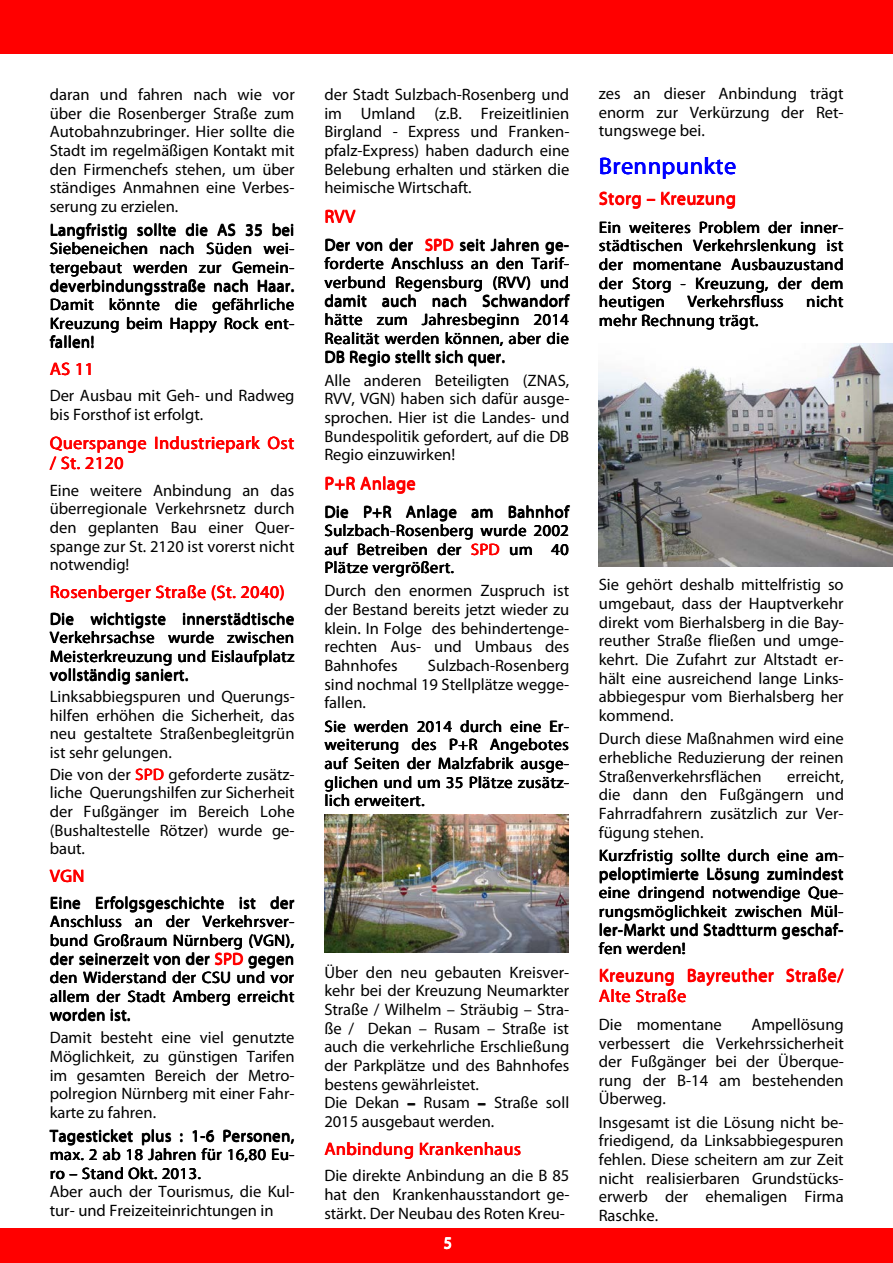
<style>
.page{position:relative;width:893px;height:1263px;background:#fff}
.page>*{position:absolute;margin:0;border:0;box-sizing:border-box;transform-origin:0 0}
.t1{font:24px "Myriad Pro";letter-spacing:.025em;color:#00f}
.t2{font:18px/20.5px "Myriad Pro";letter-spacing:.03em;color:#f00}
.t3{font:16.5px/18.6px "Myriad Pro";color:#000;text-align:justify}
.t4{font:16.5px/19px "Myriad Pro";letter-spacing:.025em;color:#000}
.t5{font:16.5px/18.8px "Myriad Pro";letter-spacing:.03em;color:#000}
.t6{font:16.5px "Myriad Pro";letter-spacing:.02em;color:#000}
.t7{font:16.5px "Myriad Pro";color:#fff}
.s1{color:#f00}
</style>
<div class="page">
<img style="left:325px;top:815px;width:243px;height:138px">
<img style="left:598px;top:344px;width:294px;height:223px">
<div style="left:0;top:1229px;width:892px;height:34px;background:#f00"></div>
<div style="left:0;top:0;width:892px;height:53px;background:#f00"></div>
<p class="t3" style="left:50px;top:86px;width:246px">daran und fahren nach wie vor über die Rosenberger Straße zum Autobahnzubringer. Hier sollte die Stadt im regelmäßigen Kontakt mit den Firmenchefs stehen, um über ständiges Anmahnen eine Verbes&shy;serung zu erzielen.</p>
<p class="t3" style="left:50px;top:221px;width:246px">Langfristig sollte die AS 35 bei Siebeneichen nach Süden wei&shy;tergebaut werden zur Gemein&shy;deverbindungsstraße nach Haar.<br>Damit könnte die gefährliche Kreuzung beim Happy Rock ent&shy;fallen!</p>
<p class="t2" style="left:50px;top:359px;width:46px">AS 11</p>
<p class="t3" style="left:50px;top:387px;width:246px">Der Ausbau mit Geh- und Radweg bis Forsthof ist erfolgt.</p>
<p class="t2" style="left:50px;top:433px;width:246px">Querspange Industriepark Ost / St. 2120</p>
<p class="t2" style="left:50px;top:453px;width:75px">/ St. 2120</p>
<p class="t3" style="left:50px;top:481px;width:246px">Eine weitere Anbindung an das überregionale Verkehrsnetz durch den geplanten Bau einer Quer&shy;spange zur St. 2120 ist vorerst nicht notwendig!</p>
<p class="t2" style="left:50px;top:582px;width:236px">Rosenberger Straße (St. 2040)</p>
<p class="t3" style="left:50px;top:610px;width:26px">Die</p>
<p class="t3" style="left:130px;top:611px;width:5px">i</p>
<p class="t3" style="left:157px;top:611px;width:10px">e</p>
<p class="t3" style="left:220px;top:611px;width:8px">s</p>
<p class="t3" style="left:50px;top:610px;width:246px;text-indent:41px">wichtigste innerstädtische Verkehrsachse wurde zwischen Meisterkreuzung und Eislaufplatz vollständig saniert.</p>
<p class="t3" style="left:50px;top:665px;width:246px;line-height:21.3px;text-indent:48px">n<br>Linksabbiegspuren und Querungs-</p>
<p class="t3" style="left:50px;top:706px;width:246px">hilfen erhöhen die Sicherheit, das neu gestaltete Straßenbegleitgrün ist sehr gelungen.</p>
<p class="t3" style="left:50px;top:765px;width:246px">Die von der <span class="s1">SPD</span> geforderte zusätz&shy;liche Querungshilfen zur Sicherheit der Fußgänger im Bereich Lohe (Bushaltestelle Rötzer) wurde ge&shy;baut.</p>
<p class="t2" style="left:50px;top:866px;width:36px">VGN</p>
<p class="t3" style="left:50px;top:894px;width:246px">Eine Erfolgsgeschichte ist der Anschluss an der Verkehrsver&shy;bund Großraum Nürnberg (VGN), der seinerzeit von der <span class="s1">SPD</span> gegen den Widerstand der CSU und vor allem der Stadt Amberg erreicht worden ist.</p>
<p class="t3" style="left:50px;top:1004px;width:246px;line-height:23.2px">worden ist.<br>Damit besteht eine viel genutzte</p>
<p class="t3" style="left:50px;top:1048px;width:246px">Möglichkeit, zu günstigen Tarifen im gesamten Bereich der Metro&shy;polregion Nürnberg mit einer Fahr&shy;karte zu fahren.</p>
<p class="t5" style="left:50px;top:1127px;width:246px">Tagesticket plus : 1- 6 Personen, max. 2 ab 18 Jahren für 16,80 Eu-</p>
<p class="t3" style="left:78px;top:1006px;width:44px">de s</p>
<p class="t3" style="left:187px;top:1146px;width:11px">n</p>
<p class="t3" style="left:227px;top:1146px;width:10px">1</p>
<p class="t5" style="left:50px;top:1164px;width:152px">ro – Stand Okt. 2013.</p>
<p class="t3" style="left:50px;top:1165px;width:246px;text-align:left;text-indent:104px">. 0<br>Aber auch der Tourismus, die Kul&shy;tur- und Freizeiteinrichtungen in</p>
<p class="t3" style="left:324px;top:86px;width:247px">der Stadt Sulzbach-Rosenberg und im Umland (z.B. Freizeitlinien Birgland - Express und Franken&shy;pfalz-Express) haben dadurch eine Belebung erhalten und stärken die heimische Wirtschaft.</p>
<p class="t2" style="left:324px;top:207px;width:32px">RVV</p>
<p class="t3" style="left:324px;top:236px;width:246px">Der von der <span class="s1">SPD</span> seit Jahren ge&shy;forderte Anschluss an den Tarif&shy;verbund Regensburg (RVV) und damit auch nach Schwandorf hätte zum Jahresbeginn 2014<br>Realität werden können, aber die DB Regio stellt sich quer.</p>
<p class="t3" style="left:324px;top:371px;width:246px">Alle anderen Beteiligten (ZNAS, RVV, VGN) haben sich dafür ausge&shy;sprochen. Hier ist die Landes- und Bundespolitik gefordert, auf die DB Regio einzuwirken!</p>
<p class="t2" style="left:324px;top:474px;width:93px">P+R Anlage</p>
<p class="t4" style="left:324px;top:503px;width:246px">Die P+R Anlage am Bahnhof<br>Sulzbach Rosenberg wu de 2002</p>
<p class="t4" style="left:325px;top:521px;width:246px">Sulzbach-Rosenberg wurde 2002</p>
<p class="t3" style="left:508px;top:522px;width:62px">de 2002</p>
<p class="t3" style="left:333px;top:522px;width:11px">u</p>
<p class="t3" style="left:372px;top:522px;width:9px">c</p>
<p class="t4" style="left:325px;top:540px;width:177px">auf Betreiben der <span class="s1">SPD</span></p>
<p class="t3" style="left:509px;top:541px;width:61px">um 40</p>
<p class="t3" style="left:324px;top:557px;width:246px;line-height:23.2px">Plätze vergrößert.<br>Durch den enormen Zuspruch ist</p>
<p class="t3" style="left:324px;top:601px;width:246px">der Bestand bereits jetzt wieder zu klein. In Folge des behindertenge&shy;rechten Aus- und Umbaus des Bahnhofes</p>
<p class="t3" style="left:324px;top:657px;width:246px;text-indent:104px">Sulzbach-Rosenberg sind nochmal 19 Stellplätze wegge&shy;fallen.</p>
<p class="t3" style="left:325px;top:717px;width:246px">Sie werden 2014 durch eine Er&shy;weiterung des P+R Angebotes auf Seiten der Malzfabrik ausge&shy;glichen und um 35 Plätze zusätz&shy;lich erweitert.</p>
<p class="t3" style="left:324px;top:964px;width:247px;text-align:left">Über den neu gebauten Kreisver&shy;kehr bei der Kreuzung Neumarkter<br>Straße / Wilhelm – Sträubig – Stra&shy;ße / Dekan – Rusam – Straße ist auch die verkehrliche Erschließung der Parkplätze und des Bahnhofes bestens gewährleistet.<br>Die Dekan – Rusam – Straße soll<br>2015 ausgebaut werden.</p>
<p class="t2" style="left:325px;top:1139px;width:198px">Anbindung Krankenhaus</p>
<p class="t3" style="left:324px;top:1167px;width:246px">Die direkte Anbindung an die B 85 hat den Krankenhausstandort ge&shy;stärkt. Der Neubau des Roten Kreu-</p>
<p class="t7" style="left:443px;top:1235px;width:10px">5</p>
<p class="t3" style="left:598px;top:85px;width:246px">zes an dieser Anbindung trägt enorm zur Verkürzung der Ret&shy;tungswege bei.</p>
<h1 class="t1" style="left:599px;top:154px;width:139px">Brennpunkte</h1>
<p class="t2" style="left:599px;top:189px;width:138px">Storg – Kreuzung</p>
<p class="t2" style="left:660px;top:189px;width:77px">Kreuzung</p>
<p class="t4" style="left:599px;top:218px;width:245px;line-height:18.6px">Ein weiteres Problem der inner&shy;städtischen Verkehrslenkung ist</p>
<p class="t3" style="left:599px;top:237px;width:246px;text-indent:180px">kung ist der momentane Ausbauzustand der Storg</p>
<p class="t3" style="left:779px;top:237px;width:65px">kung ist</p>
<p class="t5" style="left:599px;top:275px;width:246px;line-height:18.3px">der Storg - Kreuzung, der dem heutigen</p>
<p class="t6" style="left:687px;top:294px;width:97px">Verkehrsfluss</p>
<p class="t3" style="left:806px;top:293px;width:38px">nicht</p>
<p class="t4" style="left:599px;top:312px;width:160px">mehr Rechnung trägt.</p>
<p class="t3" style="left:599px;top:312px;width:69px">mehr Rec</p>
<p class="t5" style="left:676px;top:311px;width:83px">nung trägt.</p>
<p class="t3" style="left:598px;top:576px;width:246px">Sie gehört deshalb mittelfristig so umgebaut, dass der Hauptverkehr direkt vom Bierhalsberg in die Bay&shy;reuther Straße fließen und umge&shy;kehrt. Die Zufahrt zur Altstadt er&shy;hält eine ausreichend lange Links&shy;abbiegespur vom Bierhalsberg her kommend.</p>
<p class="t3" style="left:598px;top:730px;width:246px">Durch diese Maßnahmen wird eine erhebliche Reduzierung der reinen Straßenverkehrsflächen</p>
<p class="t3" style="left:598px;top:767px;width:247px;text-indent:188px">erreicht, die dann den Fußgängern und Fahrradfahrern zusätzlich zur Ver&shy;fügung stehen.</p>
<p class="t4" style="left:599px;top:846px;width:246px">Kurzfristig sollte durch eine am&shy;peloptimierte Lösung zumindest</p>
<p class="t3" style="left:598px;top:865px;width:246px;text-indent:185px">mindest eine dringend notwendige Que&shy;rungsmöglichkeit zwischen Mül&shy;ler-Markt und Stadtturm geschaf-</p>
<p class="t3" style="left:757px;top:921px;width:7px">r</p>
<p class="t3" style="left:800px;top:921px;width:8px">s</p>
<p class="t5" style="left:599px;top:940px;width:88px">fen werden!</p>
<p class="t2" style="left:598px;top:966px;width:246px">Kreuzung Bayreuther Straße/<br>Alte Straße</p>
<p class="t2" style="left:599px;top:986px;width:89px">Alte Straße</p>
<p class="t3" style="left:598px;top:1016px;width:124px">Die momentane</p>
<p class="t2" style="left:610px;top:986px;width:6px">l</p>
<p class="t3" style="left:598px;top:1016px;width:246px;text-indent:152px">Ampellösung verbessert die Verkehrssicherheit der Fußgänger bei der Überque&shy;rung der B-14 am bestehenden Überweg.</p>
<p class="t3" style="left:598px;top:1113px;width:246px">Insgesamt ist die Lösung nicht be&shy;friedigend, da Linksabbiegespuren fehlen. Diese scheitern am zur Zeit nicht realisierbaren Grundstücks&shy;erwerb der ehemaligen Firma Raschke.</p>
</div>
